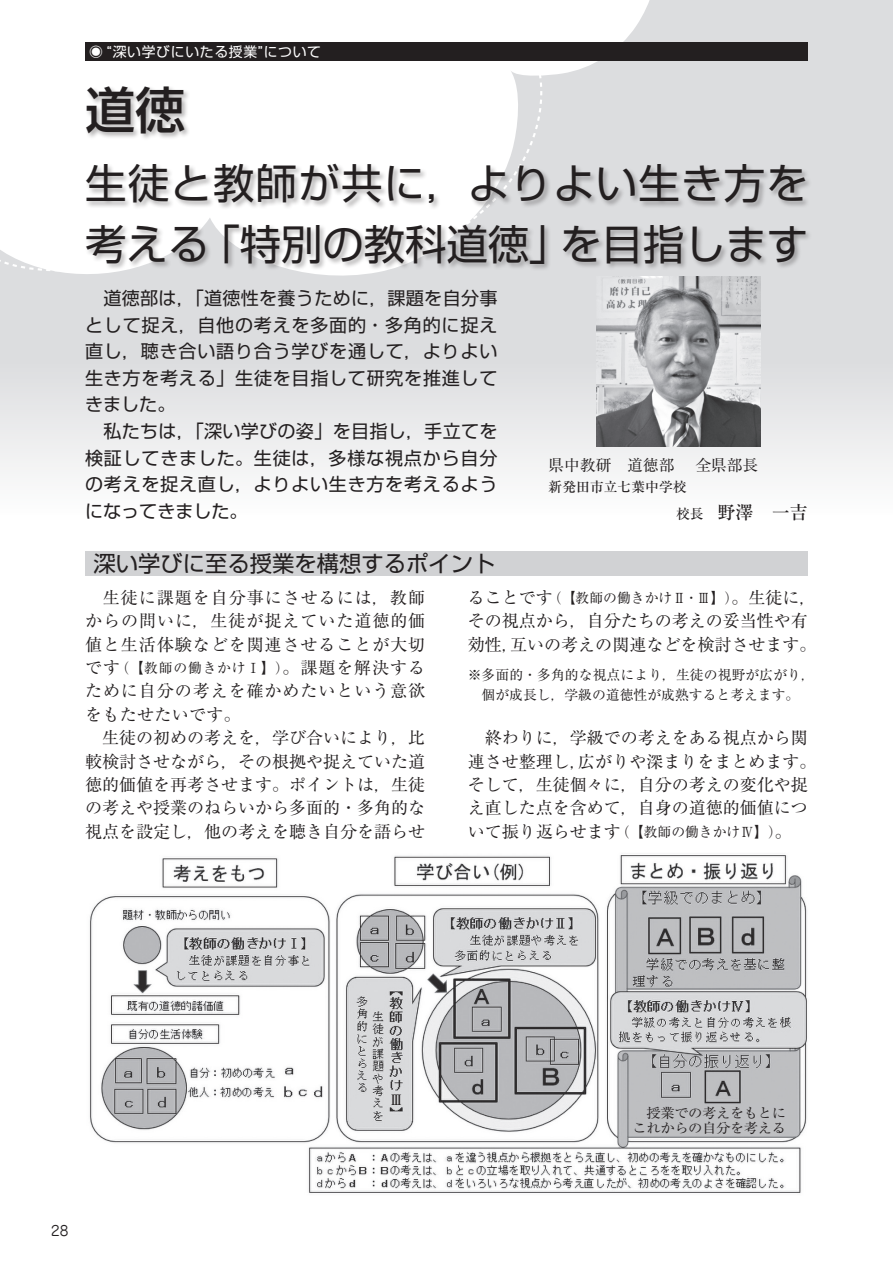
<style>
.page{position:relative;width:893px;height:1263px;background:#fff}
.page>*{position:absolute;margin:0;border:0;box-sizing:border-box;transform-origin:0 0}
.t1{font:500 49.95px "Shin Go Pr 6 N";color:#231f20}
.t2{font:41.4px/60.6px "Shin Go Pr 6 N";letter-spacing:.03em;color:#231f20}
.t3{font:22.35px "Shin Go Pr 6";color:#231f20}
.t4{font:18px/26.5px "Shin Go Pr 6 N";letter-spacing:.04em;color:#231f20}
.t5{font:500 18px "Ryumin Pr 6 N";color:#231f20}
.t6{font:16.95px/23.4px "Ryumin Pr 6 N";color:#231f20}
.t7{font:15.75px "Ryumin Pr 6 N";color:#231f20}
.t8{font:500 14.4px "Ryumin Pr 6 N";color:#231f20}
.t9{font:13.8px/20.2px "Ryumin Pr 6 N";color:#231f20;text-align:center}
.t10{font:13.8px "Ryumin Pr 6 N";letter-spacing:.055em;color:#231f20}
.t11{font:13.8px "Shin Go Pr 6 N";letter-spacing:.05em;color:#fff}
.t12{font:500 13.8px "Ryumin Pr 6 N";color:#231f20}
.t13{font:13.8px "Jun 201 Pro";color:#231f20}
.t14{font:13.5px/15.9px "Ryumin Pr 6 N";letter-spacing:-.03em;color:#231f20;scale:1.06 1}
.s1{font-size:13.8px}
.s2{font-size:16.95px}
</style>
<div class="page">
<svg style="left:0;top:0;width:893px;height:474px;fill:#dedfe1"></svg>
<div style="left:0;top:0;width:667px;height:307px;background:#dcdddf"></div>
<svg style="left:210px;top:61px;width:359px;height:24px"></svg>
<svg style="left:0;top:48px;width:210px;height:228px"></svg>
<svg style="left:0;top:0;width:662px;height:48px"></svg>
<div style="left:85px;top:43px;width:723px;height:18px;background:#231f20"></div>
<img style="left:596px;top:276px;width:164px;height:170px">
<img style="left:89px;top:855px;width:718px;height:338px">
<div style="left:85px;top:85px;width:728px;height:186px;background:#231f20;opacity:.35"></div>
<div style="left:85px;top:551px;width:723px;height:25px;background:#d1d2d4"></div>
<p class="t11" style="left:89px;top:40px;width:233px">◉ “深い学びにいたる授業”について</p>
<h1 class="t1" style="left:85px;top:69px;width:101px">道徳</h1>
<h2 class="t2" style="left:85px;top:150px;width:725px">生徒と教師が共に，よりよい生き方を考える「特別の教科道徳」を目指します</h2>
<p class="t4" style="left:85px;top:284px;width:414px">　道徳部は，「道徳性を養うために，課題を自分事として捉え，自他の考えを多面的・多角的に捉え直し，聴き合い語り合う学びを通して，よりよい生き方を考える」生徒を目指して研究を推進してきました。<br>　私たちは，「深い学びの姿」を目指し，手立てを検証してきました。生徒は，多様な視点から自分の考えを捉え直し，よりよい生き方を考えるようになってきました。</p>
<p class="t7" style="left:549px;top:452px;width:211px">県中教研　道徳部 　全県部長</p>
<p class="t12" style="left:549px;top:476px;width:140px">新発田市立七葉中学校</p>
<p class="t5" style="left:676px;top:498px;width:133px"><span class="s1">校長　</span>野澤　一吉</p>
<h3 class="t3" style="left:94px;top:546px;width:403px">深い学びに至る授業を構想するポイント</h3>
<p class="t6" style="left:85px;top:585px;width:342px;text-align:justify">　生徒に課題を自分事にさせるには，教師からの問いに，生徒が捉えていた道徳的価値と生活体験などを関連させることが大切</p>
<p class="t10" style="left:85px;top:657px;width:342px"><span class="s2">です</span>（【教師の働きかけⅠ】）<span class="s2">。課題を解決する</span></p>
<p class="t6" style="left:85px;top:678px;width:342px">ために自分の考えを確かめたいという意欲をもたせたいです。<br>　生徒の初めの考えを，学び合いにより，比較検討させながら，その根拠や捉えていた道徳的価値を再考させます。ポイントは，生徒の考えや授業のねらいから多面的・多角的な視点を設定し，他の考えを聴き自分を語らせ</p>
<p class="t9" style="left:468px;top:587px;width:350px"><span class="s2">ることです</span>（【教師の働きかけⅡ・Ⅲ】）<span class="s2">。生徒に，</span></p>
<p class="t6" style="left:468px;top:608px;width:350px">その視点から，自分たちの考えの妥当性や有効性，互いの考えの関連などを検討させます。</p>
<p class="t9" style="left:468px;top:664px;width:349px">※多面的・多角的な視点により，生徒の視野が広がり，個が成長し，学級の道徳性が成熟すると考えます。</p>
<p class="t6" style="left:468px;top:725px;width:350px">　終わりに，学級での考えをある視点から関連させ整理し，広がりや深まりをまとめます。そして，生徒個々に，自分の考えの変化や捉え直した点を含めて，自身の道徳的価値につ</p>
<p class="t9" style="left:468px;top:820px;width:326px"><span class="s2">いて振り返らせます</span>（【教師の働きかけⅣ】）<span class="s2">。</span></p>
<p class="t13" style="left:51px;top:1219px;width:19px">28</p>
<p class="t8" style="left:389px;top:1088px;width:13px">Ⅲ</p>
<p class="t14" style="left:633px;top:1104px;width:146px">　授業での考えをもとにこれからの自分を考える</p>
</div>
